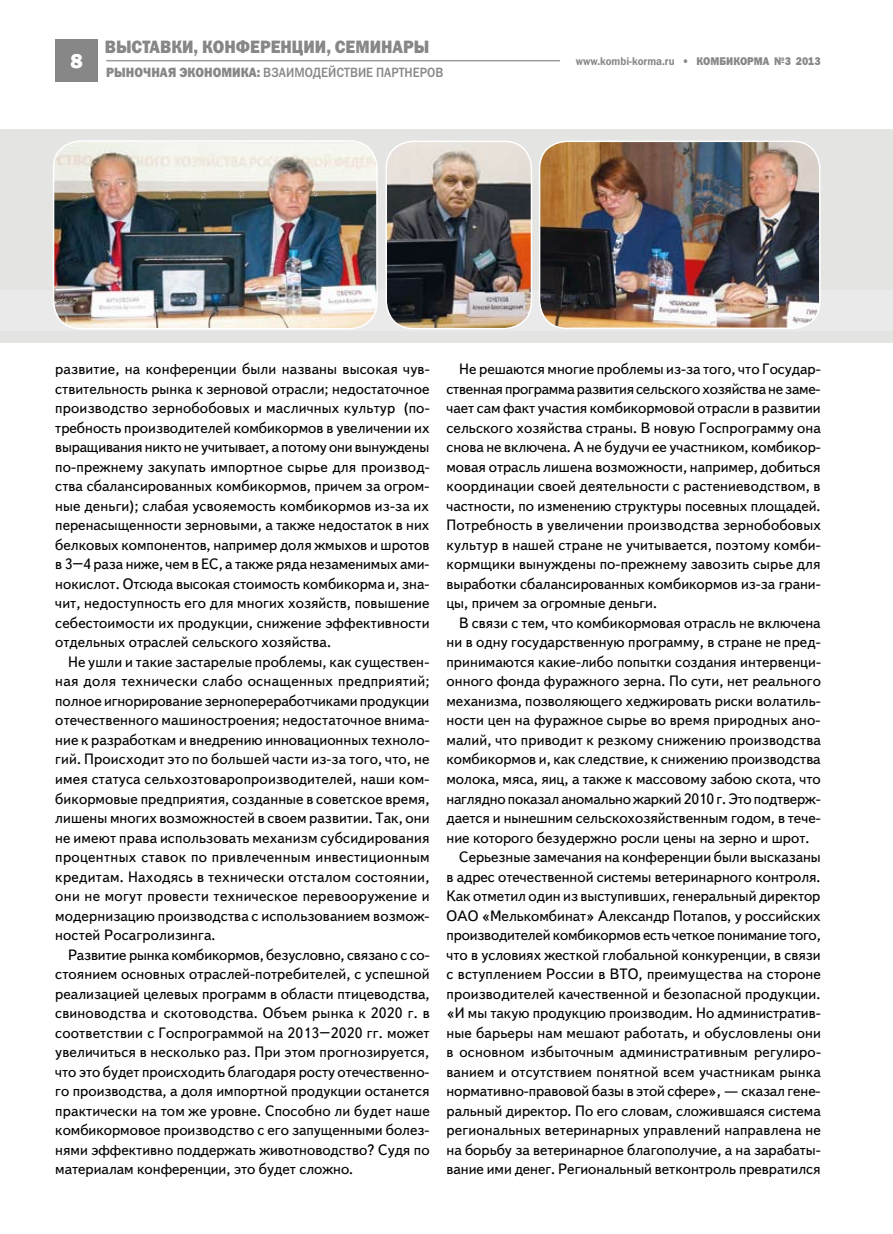
<style>
.page{position:relative;width:893px;height:1234px;background:#fff}
.page>*{position:absolute;margin:0;border:0;box-sizing:border-box;transform-origin:0 0}
.t1{font:800 21px "Franklin Gothic";color:#fff}
.t2{font:18px "Franklin Gothic Heavy C";color:#878787;scale:.9 1}
.t3{font:15px/19.5px "Text Book C";color:#000;text-align:justify}
.t4{font:13.5px "Franklin Gothic Medium C";color:#878787;scale:.9 1}
.t5{font:11.25px "Franklin Gothic Demi C";color:#878787;scale:.9 1}
.s1{font-family:"Franklin Gothic Heavy C"}
</style>
<div class="page">
<div style="left:55px;top:39px;width:43px;height:42px;background:#878787"></div>
<hr style="left:106px;top:60px;width:454px;height:1px;background:#9d9c9c">
<div style="left:0;top:129px;width:893px;height:214px;background:#e4e4e3"></div>
<div style="left:0;top:290px;width:893px;height:41px;background:#eee"></div>
<img style="left:388px;top:143px;width:142px;height:183px">
<div style="left:385px;top:140px;width:147px;height:189px;border:2px solid #fff;border-radius:27px"></div>
<img style="left:54px;top:143px;width:321px;height:185px">
<div style="left:53px;top:140px;width:325px;height:189px;border:2px solid #fff;border-radius:27px"></div>
<img style="left:541px;top:143px;width:277px;height:183px">
<div style="left:539px;top:140px;width:282px;height:189px;border:2px solid #fff;border-radius:27px"></div>
<p class="t2" style="left:105px;top:37px;width:121px">выставки, кон</p>
<p class="t2" style="left:236px;top:37px;width:148px">ференции, семинары</p>
<h1 class="t1" style="left:70px;top:47px;width:14px">8</h1>
<p class="t5" style="left:576px;top:54px;width:274px">www.kombi-korma.ru <span class="s1">• КОМБИКОРМА №3 2013</span></p>
<p class="t4" style="left:106px;top:65px;width:376px"><span class="s1">РЫНОЧНАЯ ЭКОНОМИКА:</span> ВЗАИМОДЕЙСТВИЕ ПАРТНЕРОВ</p>
<p class="t3" style="left:55px;top:359px;width:376px">развитие, на конференции были названы высокая чув&shy;ствительность рынка к зерновой отрасли; недостаточное производство зернобобовых и масличных культур (по&shy;требность производителей комбикормов в увеличении их выращивания никто не учитывает, а потому они вынуждены по-прежнему закупать импортное сырье для производ&shy;ства сбалансированных комбикормов, причем за огром&shy;ные деньги); слабая усвояемость комбикормов из-за их перенасыщенности зерновыми, а также недостаток в них белковых компонентов, например доля жмыхов и шротов в 3–4 раза ниже, чем в ЕС, а также ряда незаменимых ами&shy;нокислот. Отсюда высокая стоимость комбикорма и, зна&shy;чит, недоступность его для многих хозяйств, повышение себестоимости их продукции, снижение эффективности отдельных отраслей сельского хозяйства.</p>
<p class="t3" style="left:55px;top:652px;width:376px;text-indent:13px">Не ушли и такие застарелые проблемы, как существен&shy;ная доля технически слабо оснащенных предприятий; полное игнорирование зернопереработчиками продукции отечественного машиностроения; недостаточное внима&shy;ние к разработкам и внедрению инновационных техноло&shy;гий. Происходит это по большей части из-за того, что, не имея статуса сельхозтоваропроизводителей, наши ком&shy;бикормовые предприятия, созданные в советское время, лишены многих возможностей в своем развитии. Так, они не имеют права использовать механизм субсидирования процентных ставок по привлеченным инвестиционным кредитам. Находясь в технически отсталом состоянии, они не могут провести техническое перевооружение и модернизацию производства с использованием возмож&shy;ностей Росагролизинга.</p>
<p class="t3" style="left:55px;top:944px;width:376px;text-indent:13px">Развитие рынка комбикормов, безусловно, связано с со&shy;стоянием основных отраслей-потребителей, с успешной реализацией целевых программ в области птицеводства, свиноводства и скотоводства. Объем рынка к 2020 г. в соответствии с Госпрограммой на 2013–2020 гг. может увеличиться в несколько раз. При этом прогнозируется, что это будет происходить благодаря росту отечественно&shy;го производства, а доля импортной продукции останется практически на том же уровне. Способно ли будет наше комбикормовое производство с его запущенными болез&shy;нями эффективно поддержать животноводство? Судя по материалам конференции, это будет сложно.</p>
<p class="t3" style="left:446px;top:359px;width:376px;text-indent:13px">Не решаются многие проблемы из-за того, что Государ&shy;ственная программа развития сельского хозяйства не заме&shy;чает сам факт участия комбикормовой отрасли в развитии сельского хозяйства страны. В новую Госпрограмму она снова не включена. А не будучи ее участником, комбикор&shy;мовая отрасль лишена возможности, например, добиться координации своей деятельности с растениеводством, в частности, по изменению структуры посевных площадей.<br>Потребность в увеличении производства зернобобовых культур в нашей стране не учитывается, поэтому комби&shy;кормщики вынуждены по-прежнему завозить сырье для выработки сбалансированных комбикормов из-за грани&shy;цы, причем за огромные деньги.</p>
<p class="t3" style="left:459px;top:613px;width:363px">В связи с тем, что комбикормовая отрасль не включена</p>
<p class="t3" style="left:446px;top:632px;width:376px">ни в одну государственную программу, в стране не пред-</p>
<p class="t3" style="left:446px;top:652px;width:376px">принимаются какие-либо попытки создания интервенци-</p>
<p class="t3" style="left:446px;top:671px;width:376px">онного фонда фуражного зерна. По сути, нет реального</p>
<p class="t3" style="left:446px;top:691px;width:376px">механизма, позволяющего хеджировать риски волатиль-</p>
<p class="t3" style="left:446px;top:710px;width:375px">ности цен на фуражное сырье во время природных ано-</p>
<p class="t3" style="left:446px;top:730px;width:376px">малий, что приводит к резкому снижению производства</p>
<p class="t3" style="left:446px;top:749px;width:376px">комбикормов и, как следствие, к снижению производства</p>
<p class="t3" style="left:446px;top:769px;width:376px">молока, мяса, яиц, а также к массовому забою скота, что</p>
<p class="t3" style="left:446px;top:788px;width:376px">наглядно показал аномально жаркий 2010 г. Это подтверж-</p>
<p class="t3" style="left:446px;top:808px;width:376px">дается и нынешним сельскохозяйственным годом, в тече-</p>
<p class="t3" style="left:446px;top:827px;width:365px">ние которого безудержно росли цены на зерно и шрот.</p>
<p class="t3" style="left:459px;top:847px;width:363px">Серьезные замечания на конференции были высказаны</p>
<p class="t3" style="left:446px;top:866px;width:376px">в адрес отечественной системы ветеринарного контроля.</p>
<p class="t3" style="left:446px;top:886px;width:375px">Как отметил один из выступивших, генеральный директор</p>
<p class="t3" style="left:446px;top:905px;width:376px">ОАО «Мелькомбинат» Александр Потапов, у российских</p>
<p class="t3" style="left:446px;top:925px;width:376px">производителей комбикормов есть четкое понимание того,</p>
<p class="t3" style="left:446px;top:944px;width:376px">что в условиях жесткой глобальной конкуренции, в связи</p>
<p class="t3" style="left:446px;top:964px;width:376px">с вступлением России в ВТО, преимущества на стороне</p>
<p class="t3" style="left:446px;top:983px;width:376px">производителей качественной и безопасной продукции.</p>
<p class="t3" style="left:446px;top:1003px;width:376px">«И мы такую продукцию производим. Но административ-</p>
<p class="t3" style="left:446px;top:1022px;width:376px">ные барьеры нам мешают работать, и обусловлены они</p>
<p class="t3" style="left:446px;top:1042px;width:376px">в основном избыточным административным регулиро-</p>
<p class="t3" style="left:446px;top:1061px;width:376px">ванием и отсутствием понятной всем участникам рынка</p>
<p class="t3" style="left:446px;top:1081px;width:376px">нормативно-правовой базы в этой сфере», — сказал гене-</p>
<p class="t3" style="left:446px;top:1100px;width:376px">ральный директор. По его словам, сложившаяся система</p>
<p class="t3" style="left:446px;top:1120px;width:376px">региональных ветеринарных управлений направлена не</p>
<p class="t3" style="left:446px;top:1139px;width:376px">на борьбу за ветеринарное благополучие, а на зарабаты-</p>
<p class="t3" style="left:446px;top:1159px;width:376px">вание ими денег. Региональный ветконтроль превратился</p>
</div>
